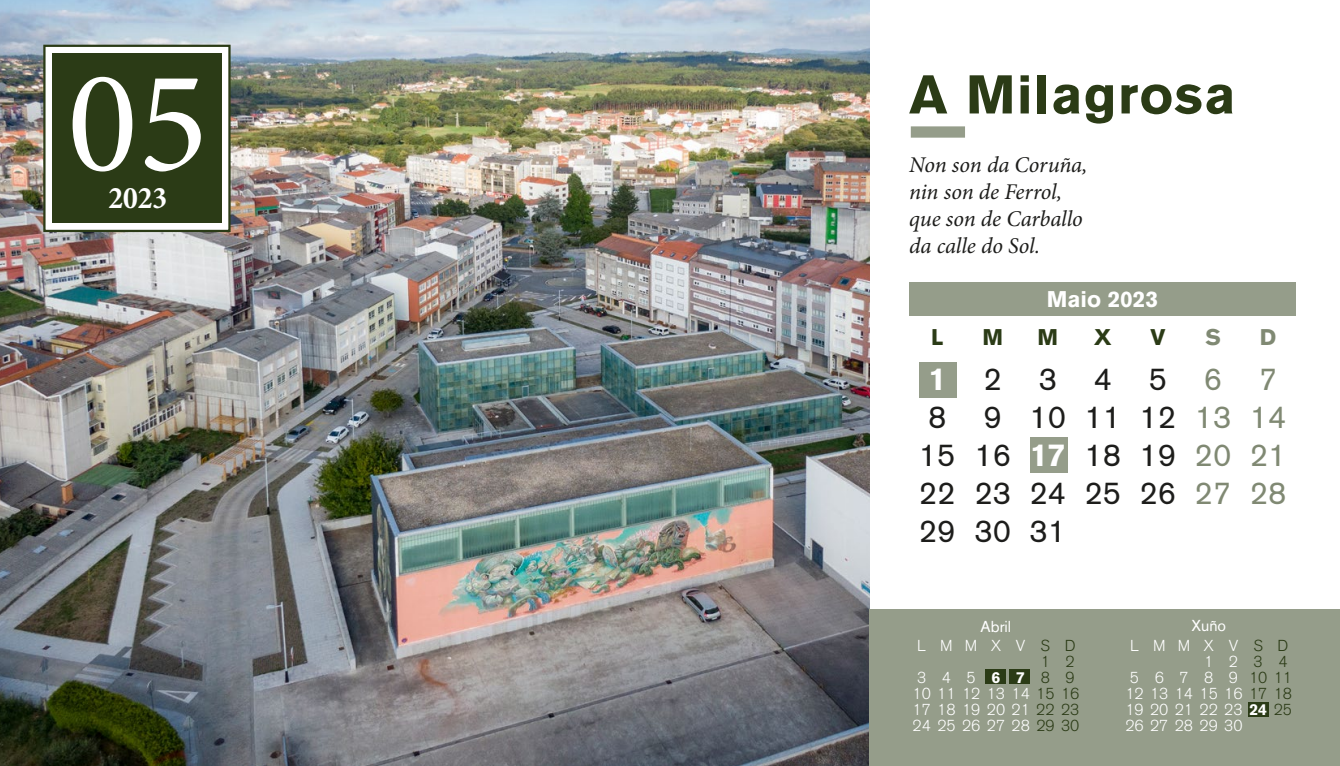
<style>
.page{position:relative;width:1340px;height:766px;background:#fff}
.page>*{position:absolute;margin:0;border:0;box-sizing:border-box;transform-origin:0 0}
.t1{font:146.25px "Minion Pro";color:#fff}
.t2{font:700 54px "Akzidenz Grotesk BQ";letter-spacing:.025em;color:#2b3b16}
.t3{font:31.5px/38px "Akzidenz Grotesk BQ";color:#1d1d1b}
.t4{font:700 condensed 31.5px "Minion Pro";color:#fff}
.t5{font:italic 22.5px/27px "Minion Pro";letter-spacing:-.005em;color:#1d1d1b}
.t6{font:700 22.5px "Akzidenz Grotesk BQ";color:#fff}
.t7{font:700 22.5px "Akzidenz Grotesk BQ";color:#2b3b16}
.t8{font:700 22.5px "Akzidenz Grotesk BQ";color:#808973}
.t9{font:300 15.75px/16px "Akzidenz Grotesk BQ";color:#fff}
.t10{font:15.75px/19.1px "Akzidenz Grotesk BQ";color:#fff;text-align:center}
.t11{font:300 15.75px/20px "Akzidenz Grotesk BQ";letter-spacing:.91em;color:#fff;text-align:center}
.s1{font-weight:700;color:#fff}
.s2{color:#808973}
.s3{font-weight:300}
.s4{font-weight:300;color:#2b3b16}
.s5{color:#2b3b16}
.s6{font-weight:700}
.s7{font-weight:400}
</style>
<div class="page">
<img style="left:0;top:0;width:869px;height:765px">
<div style="left:909px;top:282px;width:386px;height:33px;background:#959d8a"></div>
<div style="left:918px;top:362px;width:38px;height:36px;background:#959d8a"></div>
<div style="left:1029px;top:437px;width:38px;height:36px;background:#959d8a"></div>
<div style="left:43px;top:45px;width:187px;height:187px;background:#fff;border:2px solid #2b3b16"></div>
<div style="left:52px;top:53px;width:170px;height:170px;background:#2b3b16"></div>
<div style="left:910px;top:126px;width:55px;height:12px;background:#959d8a"></div>
<div style="left:869px;top:609px;width:470px;height:156px;background:#959d8a"></div>
<div style="left:985px;top:669px;width:20px;height:14px;background:#2b3b16"></div>
<div style="left:1009px;top:669px;width:20px;height:14px;background:#2b3b16"></div>
<div style="left:1248px;top:702px;width:20px;height:14px;background:#2b3b16"></div>
<h1 class="t1" style="left:67px;top:25px;width:142px">05</h1>
<h3 class="t4" style="left:108px;top:176px;width:60px">2023</h3>
<h2 class="t2" style="left:909px;top:63px;width:328px">A Milagrosa</h2>
<h3 class="t5" style="left:909px;top:152px;width:180px">Non son da Coruña, nin son de Ferrol, que son de Carballo da calle do Sol.</h3>
<h3 class="t6" style="left:1046px;top:286px;width:113px">Maio 2023</h3>
<h3 class="t7" style="left:931px;top:324px;width:14px">L</h3>
<h3 class="t7" style="left:982px;top:324px;width:22px">M</h3>
<h3 class="t7" style="left:1037px;top:324px;width:22px">M</h3>
<h3 class="t7" style="left:1094px;top:324px;width:19px">X</h3>
<h3 class="t7" style="left:1150px;top:324px;width:17px">V</h3>
<h3 class="t8" style="left:1205px;top:324px;width:17px">S</h3>
<h3 class="t8" style="left:1259px;top:324px;width:18px">D</h3>
<h3 class="t3" style="left:918px;top:359px;width:369px;text-indent:10px"><span class="s1">1</span>2345<span class="s2">67<br></span>8 9 101112<span class="s2">1314<br></span>15 16 <span class="s1">17</span> 18 19 <span class="s2">20 21<br></span>22 23 24 25 26 <span class="s2">27 28<br></span>29 30 31</h3>
<p class="t10" style="left:917px;top:616px;width:160px">Abril<br><span class="s3">LMMXV</span><span class="s4">SD</span></p>
<p class="t9" style="left:912px;top:653px;width:168px;text-indent:128px"><span class="s5">1 2<br></span>345<span class="s6">67</span><span class="s5">89<br></span>10 11 12 13 14 <span class="s5">15 16<br></span>17 18 19 20 21 <span class="s5">22 23<br></span>24 25 26 27 28 <span class="s5">29 30</span></p>
<p class="t11" style="left:1130px;top:615px;width:160px"><span class="s7">Xuño<br></span>LMMXV<span class="s5">SD</span></p>
<p class="t9" style="left:1125px;top:653px;width:168px;text-indent:79px">12<span class="s5">34<br></span>56789<span class="s5">1011<br></span>12 13 14 15 16 <span class="s5">17 18<br></span>19 20 21 22 23 <span class="s6">24</span> <span class="s5">25<br></span>26 27 28 29 30</p>
</div>
